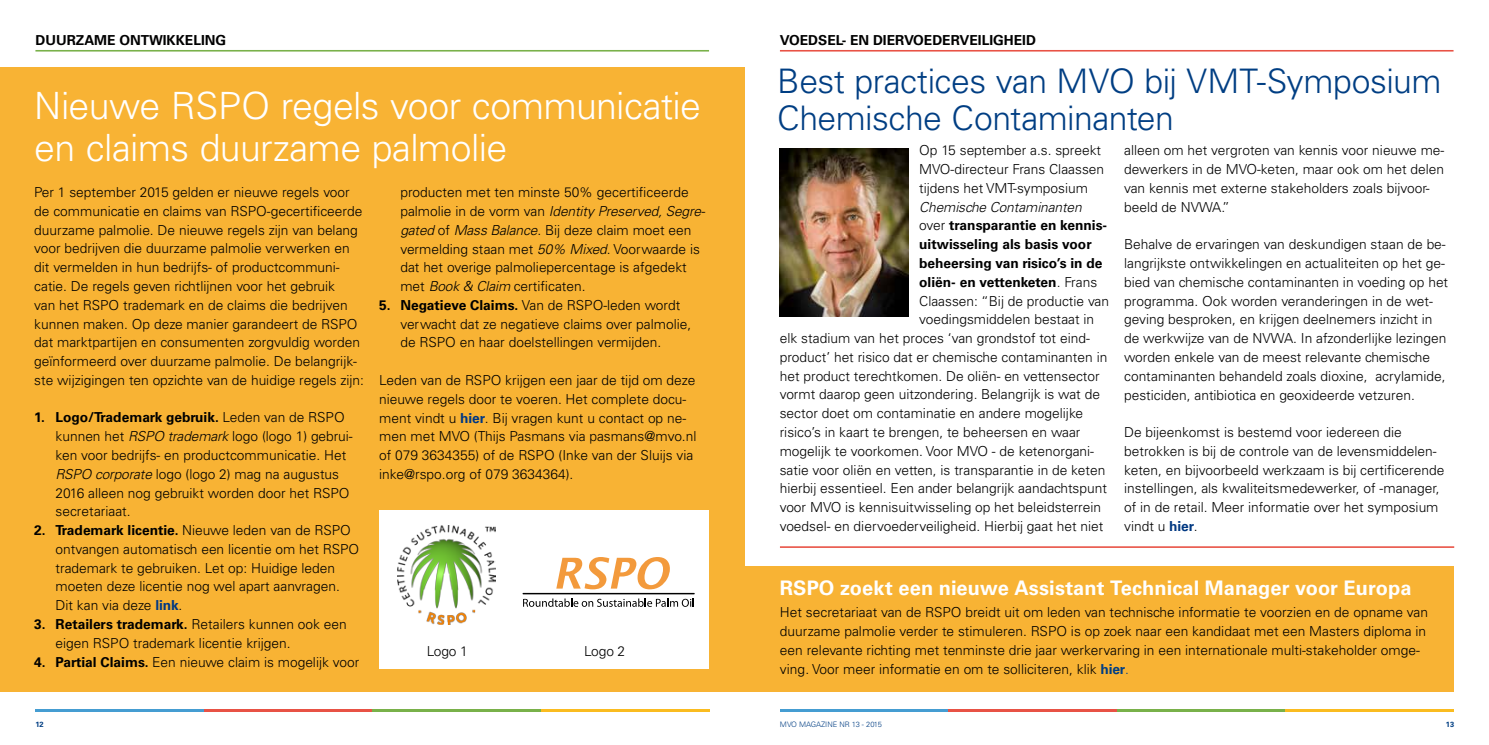
<style>
.page{position:relative;width:1489px;height:745px;background:#fff}
.page>*{position:absolute;margin:0;border:0;box-sizing:border-box;transform-origin:0 0}
.t1{font:300 37.5px/42.5px "Univers LT Std";letter-spacing:-.015em;color:#fff}
.t2{font:300 33.75px/37.5px "Univers LT Std";letter-spacing:-.015em;color:#003e83}
.t3{font:700 20px "Univers LT Std";color:#fff}
.t4{font:300 13.75px/18.8px "Univers LT Std";color:#000}
.t5{font:700 13.75px "Univers LT Std";color:#000}
.t6{font:italic 300 13.75px "Univers LT Std";letter-spacing:-.01em;color:#000}
.t7{font:300 7.5px "Univers LT Std";color:#003e83}
.t8{font:700 7.5px "Univers LT Std";color:#003e83}
.s1{font-weight:700}
.s2{font-style:italic}
.s3{font-weight:700;color:#003882}
.s4{font-weight:300}
.s5{font-weight:700;color:#003e83}
.s6{color:#003e83}
</style>
<div class="page">
<hr style="left:780px;top:709px;width:168px;height:2px;background:#459dd2">
<hr style="left:948px;top:709px;width:168px;height:2px;background:#e85245">
<hr style="left:1116px;top:709px;width:169px;height:2px;background:#79b14a">
<hr style="left:1285px;top:709px;width:168px;height:2px;background:#fabc20">
<hr style="left:35px;top:709px;width:169px;height:2px;background:#459dd2">
<hr style="left:204px;top:709px;width:168px;height:2px;background:#e85245">
<hr style="left:372px;top:709px;width:169px;height:2px;background:#79b14a">
<hr style="left:541px;top:709px;width:168px;height:2px;background:#fabc20">
<div style="left:0;top:67px;width:744px;height:624px;background:#f8b334"></div>
<div style="left:744px;top:566px;width:709px;height:125px;background:#f8b334"></div>
<hr style="left:35px;top:50px;width:674px;height:2px;background:#79b14a">
<hr style="left:780px;top:50px;width:673px;height:2px;background:#e85245">
<img style="left:779px;top:149px;width:129px;height:167px">
<hr style="left:780px;top:546px;width:673px;height:1px;background:#e85245">
<div style="left:379px;top:509px;width:330px;height:158px;background:#fff"></div>
<svg style="left:556px;top:557px;width:114px;height:32px"></svg>
<svg style="left:523px;top:598px;width:171px;height:8px"></svg>
<hr style="left:522px;top:592px;width:172px;height:2px;background:#000">
<img style="left:398px;top:525px;width:97px;height:99px">
<p class="t5" style="left:35px;top:32px;width:192px">DUURZAME ONTWIKKELING</p>
<p class="t5" style="left:780px;top:32px;width:257px">VOEDSEL- EN DIERVOEDERVEILIGHEID</p>
<h1 class="t1" style="left:34px;top:84px;width:668px">Nieuwe RSPO regels voor communicatie en claims duurzame palmolie</h1>
<p class="t4" style="left:34px;top:183px;width:331px">Per 1 september 2015 gelden er nieuwe regels voor de communicatie en claims van RSPO-gecertificeerde duurzame palmolie. De nieuwe regels zijn van belang voor bedrijven die duurzame palmolie verwerken en dit vermelden in hun bedrijfs- of productcommuni&shy;catie. De regels geven richtlijnen voor het gebruik<br>van het RSPO trademark en de claims die bedrijven kunnen maken. Op deze manier garandeert de RSPO dat marktpartijen en consumenten zorgvuldig worden geïnformeerd over duurzame palmolie. De belangrijk&shy;ste wijzigingen ten opzichte van de huidige regels zijn:</p>
<p class="t4" style="left:55px;top:408px;width:299px;text-indent:-21px"><span class="s1">1. Logo/Trademark gebruik.</span> Leden van de RSPO kunnen het <span class="s2">RSPO trademark</span> logo (logo 1) gebrui&shy;ken voor bedrijfs- en productcommunicatie. Het <span class="s2">RSPO corporate</span> logo (logo 2) mag na augustus 2016 alleen nog gebruikt worden door het RSPO secretariaat.</p>
<p class="t4" style="left:55px;top:520px;width:305px;text-indent:-21px"><span class="s1">2. Trademark licentie.</span> Nieuwe leden van de RSPO ontvangen automatisch een licentie om het RSPO trademark te gebruiken. Let op: Huidige leden moeten deze licentie nog wel apart aanvragen.<br>Dit kan via deze <span class="s3">link</span>.</p>
<p class="t4" style="left:55px;top:614px;width:293px;text-indent:-21px"><span class="s1">3. Retailers trademark.</span> Retailers kunnen ook een eigen RSPO trademark licentie krijgen.</p>
<p class="t4" style="left:34px;top:651px;width:326px"><span class="s1">4. Partial Claims.</span> Een nieuwe claim is mogelijk voor</p>
<p class="t4" style="left:400px;top:183px;width:306px">producten met ten minste 50% gecertificeerde palmolie in de vorm van <span class="s2">Identity Preserved, Segre&shy;gated</span> of <span class="s2">Mass Balance</span>. Bij deze claim moet een vermelding staan met <span class="s2">50% Mixed</span>. Voorwaarde is dat het overige palmoliepercentage is afgedekt met <span class="s2">Book &amp; Claim</span> certificaten.</p>
<p class="t4" style="left:400px;top:295px;width:292px;text-indent:-21px"><span class="s1">5. Negatieve Claims.</span> Van de RSPO-leden wordt verwacht dat ze negatieve claims over palmolie, de RSPO en haar doelstellingen vermijden.</p>
<p class="t4" style="left:379px;top:370px;width:319px">Leden van de RSPO krijgen een jaar de tijd om deze nieuwe regels door te voeren. Het complete docu&shy;ment vindt u <span class="s3">hier</span>. Bij vragen kunt u contact op ne&shy;men met MVO (Thijs Pasmans via pasmans@mvo.nl of 079 3634355) of de RSPO (Inke van der Sluijs via inke@rspo.org of 079 3634364).</p>
<p class="t4" style="left:426px;top:641px;width:43px">Logo 1</p>
<p class="t4" style="left:584px;top:641px;width:43px">Logo 2</p>
<h2 class="t2" style="left:777px;top:62px;width:665px">Best practices van MVO bij VMT-Symposium<br>Chemische Contaminanten</h2>
<p class="t4" style="left:919px;top:141px;width:186px">Op 15 september a.s. spreekt<br>MVO-directeur Frans Claassen tijdens het VMT-symposium</p>
<p class="t6" style="left:919px;top:198px;width:164px">Chemische Contaminanten</p>
<p class="t5" style="left:919px;top:217px;width:189px"><span class="s4">over</span> transparantie en kennis-</p>
<p class="t5" style="left:919px;top:236px;width:174px">uitwisseling als basis voor</p>
<p class="t5" style="left:919px;top:255px;width:185px">beheersing van risico’s in de</p>
<p class="t5" style="left:919px;top:274px;width:179px">oliën- en vettenketen<span class="s4">. Frans</span></p>
<p class="t4" style="left:919px;top:291px;width:191px">Claassen: “Bij de productie van</p>
<p class="t4" style="left:919px;top:310px;width:176px">voedingsmiddelen bestaat in</p>
<p class="t4" style="left:779px;top:328px;width:311px">elk stadium van het proces ‘van grondstof tot eind-</p>
<p class="t4" style="left:779px;top:347px;width:329px">product’ het risico dat er chemische contaminanten in</p>
<p class="t4" style="left:779px;top:366px;width:321px">het product terechtkomen. De oliën- en vettensector</p>
<p class="t4" style="left:779px;top:385px;width:322px">vormt daarop geen uitzondering. Belangrijk is wat de</p>
<p class="t4" style="left:779px;top:403px;width:305px">sector doet om contaminatie en andere mogelijke</p>
<p class="t4" style="left:779px;top:422px;width:302px">risico’s in kaart te brengen, te beheersen en waar</p>
<p class="t4" style="left:779px;top:441px;width:316px">mogelijk te voorkomen. Voor MVO - de ketenorgani-</p>
<p class="t4" style="left:779px;top:460px;width:327px">satie voor oliën en vetten, is transparantie in de keten</p>
<p class="t4" style="left:779px;top:478px;width:329px">hierbij essentieel. Een ander belangrijk aandachtspunt</p>
<p class="t4" style="left:779px;top:497px;width:323px">voor MVO is kennisuitwisseling op het beleidsterrein</p>
<p class="t4" style="left:779px;top:516px;width:325px">voedsel- en diervoederveiligheid. Hierbij gaat het niet</p>
<p class="t4" style="left:1124px;top:141px;width:322px">alleen om het vergroten van kennis voor nieuwe me&shy;dewerkers in de MVO-keten, maar ook om het delen van kennis met externe stakeholders zoals bijvoor&shy;beeld de NVWA.”</p>
<p class="t4" style="left:1124px;top:235px;width:325px">Behalve de ervaringen van deskundigen staan de be&shy;langrijkste ontwikkelingen en actualiteiten op het ge&shy;bied van chemische contaminanten in voeding op het programma. Ook worden veranderingen in de wet&shy;geving besproken, en krijgen deelnemers inzicht in de werkwijze van de NVWA. In afzonderlijke lezingen worden enkele van de meest relevante chemische contaminanten behandeld zoals dioxine, acrylamide, pesticiden, antibiotica en geoxideerde vetzuren.</p>
<p class="t4" style="left:1124px;top:422px;width:322px">De bijeenkomst is bestemd voor iedereen die betrokken is bij de controle van de levensmiddelen&shy;keten, en bijvoorbeeld werkzaam is bij certificerende instellingen, als kwaliteitsmedewerker, of -manager, of in de retail. Meer informatie over het symposium vindt u <span class="s3">hier</span>.</p>
<h3 class="t3" style="left:780px;top:575px;width:633px">RSPO zoekt een nieuwe Assistant Technical Manager voor Europa</h3>
<p class="t4" style="left:780px;top:602px;width:649px">Het secretariaat van de RSPO breidt uit om leden van technische informatie te voorzien en de opname van duurzame palmolie verder te stimuleren. RSPO is op zoek naar een kandidaat met een Masters diploma in een relevante richting met tenminste drie jaar werkervaring in een internationale multi-stakeholder omge&shy;ving. Voor meer informatie en om te solliciteren, klik <span class="s5">hier</span><span class="s6">.</span></p>
<p class="t8" style="left:35px;top:720px;width:10px">12</p>
<p class="t7" style="left:780px;top:719px;width:103px">MVO MAGAZINE NR 13 - 2015</p>
<p class="t8" style="left:1445px;top:720px;width:10px">13</p>
</div>
